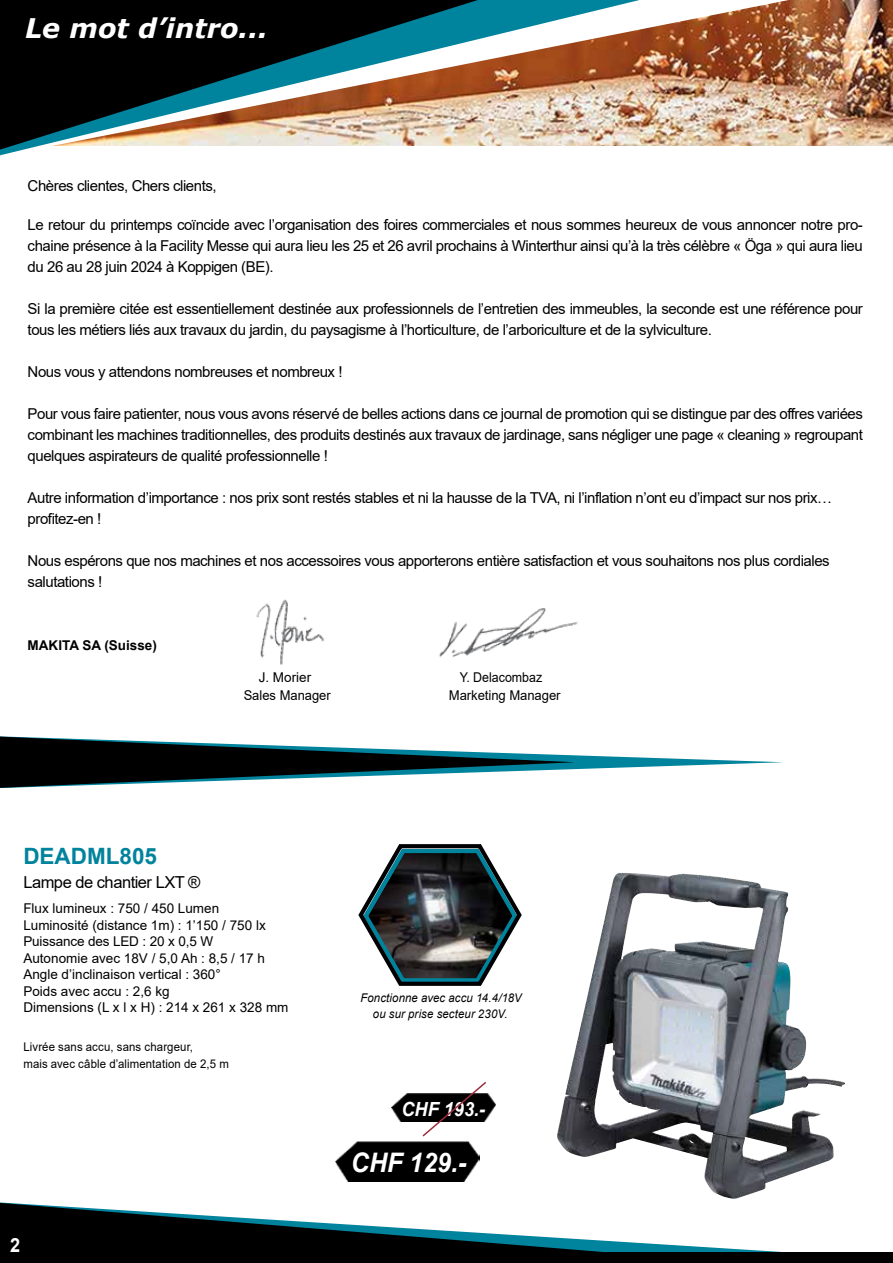
<style>
.page{position:relative;width:893px;height:1263px;background:#fff}
.page>*{position:absolute;margin:0;border:0;box-sizing:border-box;transform-origin:0 0}
.t1{font:italic 700 27px "Verdana";color:#fff}
.t2{font:italic 700 26.85px "Arial";color:#fff;scale:.93 1}
.t3{font:700 22.5px "Arial";color:#00839c}
.t4{font:italic 700 19.5px "Arial";color:#fff;scale:.93 1}
.t5{font:700 19.5px "Arial";color:#fff;scale:.93 1}
.t6{font:16.5px "Arial";letter-spacing:-.03em;color:#000}
.t7{font:15px/21px "Arial";letter-spacing:-.03em;color:#000}
.t8{font:13.5px/16.5px "Arial";color:#000}
.t9{font:13.5px "Arial";color:#000;scale:.96 1}
.t10{font:700 13.5px "Arial";color:#000}
.t11{font:13.5px "Arial";color:#000;scale:.92 1}
.t12{font:12px/16.5px "Arial";letter-spacing:.01em;color:#000;scale:.95 1}
.t13{font:italic 12px/16.5px "Arial";letter-spacing:.01em;color:#000;text-align:center;scale:.95 1}
</style>
<div class="page">
<img style="left:789px;top:0;width:104px;height:146px">
<svg style="left:0;top:1203px;width:733px;height:49px"></svg>
<svg style="left:0;top:736px;width:783px;height:52px"></svg>
<img style="left:0;top:0;width:789px;height:156px">
<img style="left:0;top:0;width:639px;height:155px">
<svg style="left:0;top:0;width:478px;height:150px;background:#4d5550"></svg>
<div style="left:0;top:1252px;width:893px;height:11px;background:#000"></div>
<img style="left:557px;top:873px;width:288px;height:326px">
<svg style="left:358px;top:844px;width:164px;height:142px"></svg>
<img style="left:256px;top:599px;width:69px;height:66px">
<img style="left:336px;top:1142px;width:144px;height:39px">
<img style="left:392px;top:1093px;width:104px;height:29px">
<svg style="left:421px;top:1081px;width:67px;height:56px"></svg>
<img style="left:439px;top:608px;width:139px;height:49px">
<h1 class="t1" style="left:25px;top:9px;width:244px">Le mot d’intro...</h1>
<p class="t7" style="left:28px;top:175px;width:191px">Chères clientes, Chers clients,</p>
<p class="t7" style="left:28px;top:214px;width:837px;text-align:justify">Le retour du printemps coïncide avec l’organisation des foires commerciales et nous sommes heureux de vous annoncer notre pro&shy;chaine présence à la Facility Messe qui aura lieu les 25 et 26 avril prochains à Winterthur ainsi qu’à la très célèbre « Öga » qui aura lieu du 26 au 28 juin 2024 à Koppigen (BE).</p>
<p class="t7" style="left:28px;top:298px;width:837px">Si la première citée est essentiellement destinée aux professionnels de l’entretien des immeubles, la seconde est une référence pour tous les métiers liés aux travaux du jardin, du paysagisme à l’horticulture, de l’arboriculture et de la sylviculture.</p>
<p class="t7" style="left:28px;top:361px;width:316px">Nous vous y attendons nombreuses et nombreux !</p>
<p class="t7" style="left:28px;top:403px;width:837px;text-align:justify">Pour vous faire patienter, nous vous avons réservé de belles actions dans ce journal de promotion qui se distingue par des offres variées combinant les machines traditionnelles, des produits destinés aux travaux de jardinage, sans négliger une page « cleaning » regroupant quelques aspirateurs de qualité professionnelle !</p>
<p class="t7" style="left:28px;top:487px;width:806px">Autre information d’importance : nos prix sont restés stables et ni la hausse de la TVA, ni l’inflation n’ont eu d’impact sur nos prix… profitez-en !</p>
<p class="t7" style="left:28px;top:550px;width:804px">Nous espérons que nos machines et nos accessoires vous apporterons entière satisfaction et vous souhaitons nos plus cordiales salutations !</p>
<p class="t10" style="left:28px;top:635px;width:131px">MAKITA SA (Suisse)</p>
<p class="t8" style="left:259px;top:669px;width:54px">J. Morier</p>
<p class="t11" style="left:460px;top:668px;width:91px">Y. Delacombaz</p>
<p class="t9" style="left:244px;top:686px;width:92px">Sales Manager</p>
<p class="t9" style="left:449px;top:686px;width:118px">Marketing Manager</p>
<h3 class="t3" style="left:23px;top:840px;width:135px">DEADML805</h3>
<p class="t6" style="left:23px;top:870px;width:179px">Lampe de chantier LXT ®</p>
<p class="t8" style="left:23px;top:900px;width:267px">Flux lumineux : 750 / 450 Lumen<br>Luminosité (distance 1m) : 1’150 / 750 lx<br>Puissance des LED : 20 x 0,5 W<br>Autonomie avec 18V / 5,0 Ah : 8,5 / 17 h<br>Angle d’inclinaison vertical : 360°<br>Poids avec accu : 2,6 kg<br>Dimensions (L x l x H) : 214 x 261 x 328 mm</p>
<p class="t12" style="left:23px;top:1038px;width:218px">Livrée sans accu, sans chargeur,<br>mais avec câble d’alimentation de 2,5 m</p>
<h3 class="t5" style="left:10px;top:1232px;width:12px">2</h3>
<p class="t13" style="left:360px;top:989px;width:171px">Fonctionne avec accu 14.4/18V ou sur prise secteur 230V.</p>
<h3 class="t4" style="left:401px;top:1096px;width:91px">CHF 193.-</h3>
<h2 class="t2" style="left:351px;top:1144px;width:126px">CHF 129.-</h2>
</div>
